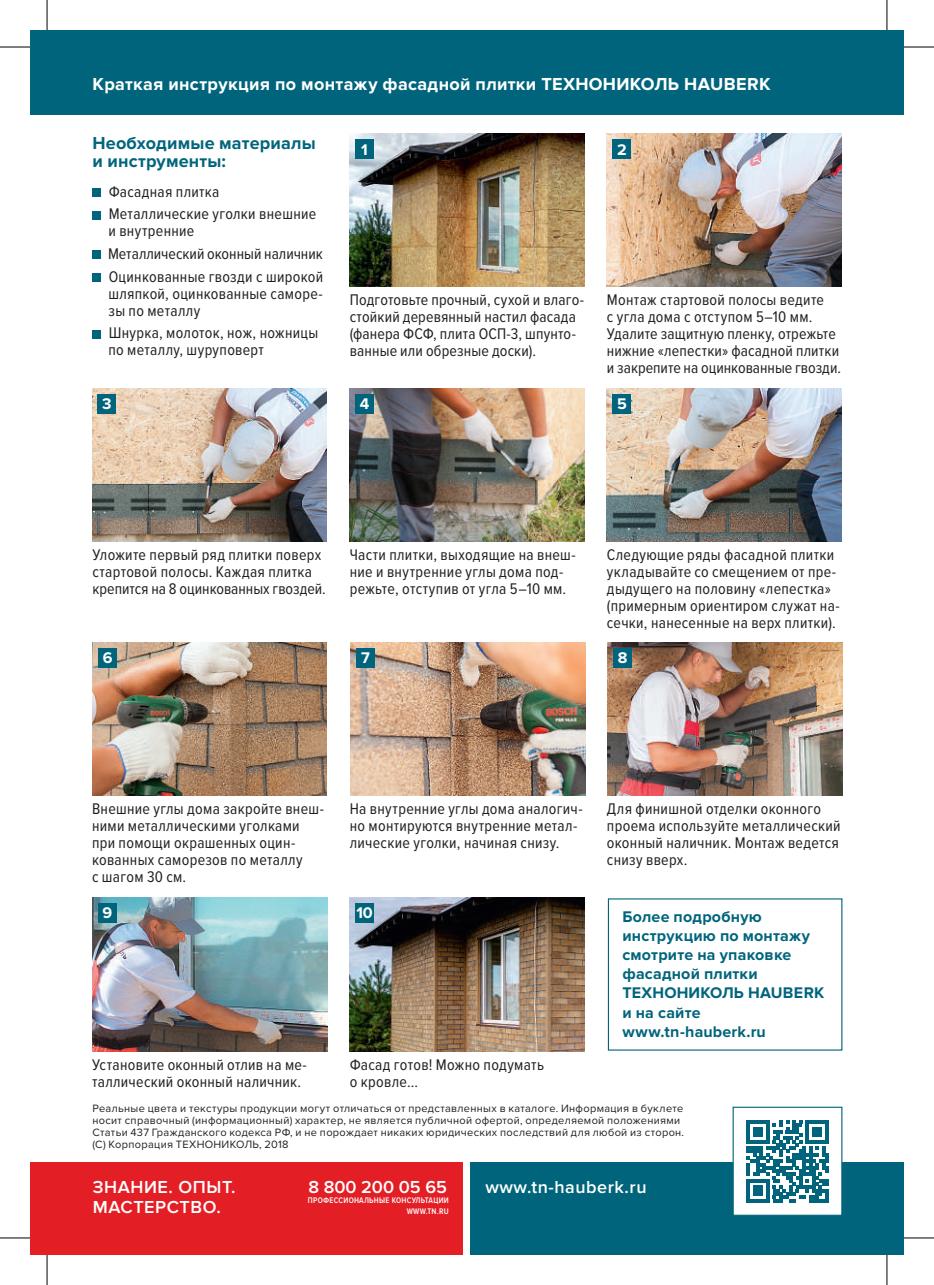
<style>
.page{position:relative;width:934px;height:1285px;background:#fff}
.page>*{position:absolute;margin:0;border:0;box-sizing:border-box;transform-origin:0 0}
.t1{font:700 18px "Proxima Nova";letter-spacing:.02em;color:#fff}
.t2{font:600 18px "Proxima Nova";letter-spacing:.03em;color:#fff}
.t3{font:700 18px/18px "Proxima Nova";letter-spacing:.01em;color:#00657c}
.t4{font:600 18px "Proxima Nova";color:#fff}
.t5{font:16px/17px "Proxima Nova Cond";letter-spacing:.02em;color:#231f20}
.t6{font:700 16px/19.2px "Proxima Nova";letter-spacing:.015em;color:#00657c}
.t7{font:700 16px "Proxima Nova";color:#fff}
.t8{font:11px/12px "Proxima Nova";letter-spacing:.03em;color:#231f20}
.t9{font:600 8.4px/11px "Proxima Nova Cond";letter-spacing:.03em;color:#fff;text-align:right}
</style>
<div class="page">
<img style="left:349px;top:388px;width:235px;height:153px">
<div style="left:30px;top:30px;width:873px;height:84px;background:#00657c"></div>
<div style="left:92px;top:188px;width:9px;height:8px;background:#00657c"></div>
<div style="left:92px;top:211px;width:9px;height:8px;background:#00657c"></div>
<div style="left:92px;top:251px;width:9px;height:8px;background:#00657c"></div>
<div style="left:92px;top:273px;width:9px;height:8px;background:#00657c"></div>
<div style="left:92px;top:330px;width:9px;height:8px;background:#00657c"></div>
<img style="left:349px;top:133px;width:235px;height:154px">
<img style="left:606px;top:133px;width:235px;height:154px">
<div style="left:355px;top:139px;width:18px;height:20px;background:#00657c"></div>
<div style="left:612px;top:139px;width:18px;height:20px;background:#00657c"></div>
<img style="left:606px;top:388px;width:235px;height:153px">
<img style="left:92px;top:388px;width:234px;height:153px">
<div style="left:355px;top:394px;width:18px;height:20px;background:#00657c"></div>
<div style="left:612px;top:394px;width:18px;height:20px;background:#00657c"></div>
<div style="left:98px;top:394px;width:18px;height:20px;background:#00657c"></div>
<img style="left:92px;top:643px;width:234px;height:153px">
<img style="left:350px;top:643px;width:235px;height:153px">
<img style="left:607px;top:643px;width:235px;height:153px">
<div style="left:356px;top:648px;width:18px;height:20px;background:#00657c"></div>
<div style="left:613px;top:648px;width:18px;height:20px;background:#00657c"></div>
<div style="left:98px;top:648px;width:19px;height:20px;background:#00657c"></div>
<img style="left:92px;top:898px;width:235px;height:153px">
<img style="left:349px;top:898px;width:235px;height:153px">
<div style="left:355px;top:903px;width:18px;height:20px;background:#00657c"></div>
<div style="left:98px;top:903px;width:18px;height:20px;background:#00657c"></div>
<div style="left:466px;top:1162px;width:437px;height:93px;background:#00657c"></div>
<div style="left:30px;top:1162px;width:436px;height:93px;background:#e41e25"></div>
<div style="left:463px;top:1162px;width:7px;height:93px;background:#fff"></div>
<div style="left:732px;top:1106px;width:110px;height:109px;background:#fff;border:1px solid #00657c"></div>
<svg style="left:746px;top:1120px;width:82px;height:82px"></svg>
<hr style="left:808px;top:1198px;width:20px;height:4px;background:#00657c">
<hr style="left:0;top:47px;width:30px;height:1px;background:#000">
<hr style="left:903px;top:47px;width:30px;height:1px;background:#000">
<hr style="left:0;top:1237px;width:30px;height:1px;background:#000">
<hr style="left:903px;top:1237px;width:30px;height:1px;background:#000">
<hr style="left:47px;top:0;width:1px;height:30px;background:#000">
<hr style="left:47px;top:1255px;width:1px;height:30px;background:#000">
<hr style="left:886px;top:0;width:1px;height:30px;background:#000">
<hr style="left:886px;top:1255px;width:1px;height:30px;background:#000">
<p class="t1" style="left:92px;top:74px;width:679px">Краткая инструкция по монтажу фасадной плитки ТЕХНОНИКОЛЬ HAUBERK</p>
<p class="t3" style="left:92px;top:135px;width:225px">Необходимые материалы и инструменты:</p>
<p class="t5" style="left:109px;top:180px;width:209px;line-height:22.6px">Фасадная плитка<br>Металлические уголки внешние</p>
<p class="t5" style="left:108px;top:220px;width:217px;line-height:22.6px">и внутренние<br>Металлический оконный наличник<br>Оцинкованные гвозди с широкой</p>
<p class="t5" style="left:108px;top:285px;width:216px">шляпкой, оцинкованные саморе&shy;зы по металлу</p>
<p class="t5" style="left:108px;top:325px;width:211px">Шнурка, молоток, нож, ножницы по металлу, шуруповерт</p>
<p class="t7" style="left:361px;top:140px;width:8px">1</p>
<p class="t7" style="left:616px;top:140px;width:11px">2</p>
<p class="t5" style="left:349px;top:291px;width:236px">Подготовьте прочный, сухой и влаго&shy;стойкий деревянный настил фасада (фанера ФСФ, плита ОСП-3, шпунто&shy;ванные или обрезные доски).</p>
<p class="t5" style="left:606px;top:291px;width:235px">Монтаж стартовой полосы ведите<br>с угла дома с отступом 5–10 мм.<br>Удалите защитную пленку, отрежьте нижние «лепестки» фасадной плитки и закрепите на оцинкованные гвозди.</p>
<p class="t7" style="left:102px;top:395px;width:11px">3</p>
<p class="t7" style="left:359px;top:395px;width:11px">4</p>
<p class="t7" style="left:616px;top:395px;width:11px">5</p>
<p class="t5" style="left:92px;top:547px;width:235px">Уложите первый ряд плитки поверх стартовой полосы. Каждая плитка крепится на 8 оцинкованных гвоздей.</p>
<p class="t5" style="left:349px;top:547px;width:227px">Части плитки, выходящие на внеш&shy;ние и внутренние углы дома под&shy;режьте, отступив от угла 5–10 мм.</p>
<p class="t5" style="left:606px;top:547px;width:234px">Следующие ряды фасадной плитки укладывайте со смещением от пре&shy;дыдущего на половину «лепестка» (примерным ориентиром служат на&shy;сечки, нанесенные на верх плитки).</p>
<p class="t7" style="left:103px;top:649px;width:11px">6</p>
<p class="t7" style="left:361px;top:649px;width:10px">7</p>
<p class="t7" style="left:617px;top:649px;width:11px">8</p>
<p class="t5" style="left:349px;top:800px;width:234px">На внутренние углы дома аналогич&shy;но монтируются внутренние метал&shy;лические уголки, начиная снизу.</p>
<p class="t5" style="left:92px;top:800px;width:233px">Внешние углы дома закройте внеш&shy;ними металлическими уголками при помощи окрашенных оцин&shy;кованных саморезов по металлу<br>с шагом 30 см.</p>
<p class="t5" style="left:606px;top:800px;width:235px">Для финишной отделки оконного проема используйте металлический оконный наличник. Монтаж ведется снизу вверх.</p>
<p class="t7" style="left:102px;top:904px;width:11px">9</p>
<p class="t7" style="left:356px;top:904px;width:18px">10</p>
<p class="t5" style="left:92px;top:1056px;width:216px">Установите оконный отлив на ме&shy;таллический оконный наличник.</p>
<p class="t5" style="left:349px;top:1056px;width:196px">Фасад готов! Можно подумать о кровле…</p>
<p class="t6" style="left:622px;top:907px;width:203px">Более подробную инструкцию по монтажу смотрите на упаковке фасадной плитки<br>ТЕХНОНИКОЛЬ HAUBERK и на сайте www.tn-hauberk.ru</p>
<p class="t8" style="left:92px;top:1102px;width:593px">Реальные цвета и текстуры продукции могут отличаться от представленных в каталоге. Информация в буклете носит справочный (информационный) характер, не является публичной офертой, определяемой положениями Статьи 437 Гражданского кодекса РФ, и не порождает никаких юридических последствий для любой из сторон. (С) Корпорация ТЕХНОНИКОЛЬ, 2018</p>
<p class="t2" style="left:93px;top:1176px;width:144px">ЗнаниЕ. Опыт.</p>
<p class="t2" style="left:485px;top:1176px;width:163px">www.tn-hauberk.ru</p>
<p class="t2" style="left:93px;top:1196px;width:129px">Мастерство.</p>
<p class="t4" style="left:308px;top:1176px;width:140px">8 800 200 05 65</p>
<p class="t9" style="left:308px;top:1195px;width:142px">ПРОФЕССИОНАЛЬНЫЕ КОНСУЛЬТАЦИИ<br>WWW.TN.RU</p>
</div>
